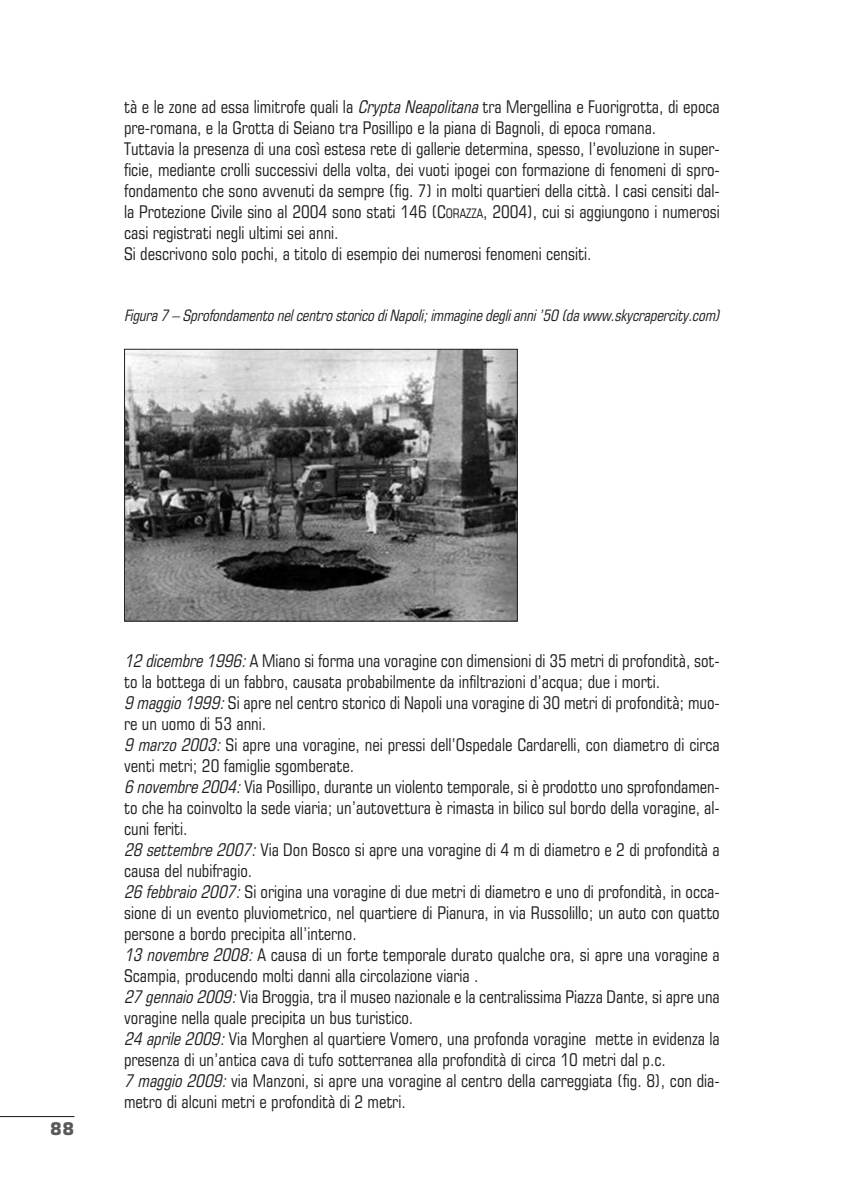
<style>
.page{position:relative;width:844px;height:1191px;background:#fff}
.page>*{position:absolute;margin:0;border:0;box-sizing:border-box;transform-origin:0 0}
.t1{font:condensed 17.5px/21px "Square 721 BT";color:#231f20}
.t2{font:700 17.5px "Square 721 BT";color:#58595b}
.t3{font:italic condensed 15.75px "Square 721 BT";color:#231f20}
.s1{font-style:italic}
.s2{font-size:13.12px}
</style>
<div class="page">
<hr style="left:0;top:1116px;width:74px;height:1px;background:#231f20">
<img style="left:126px;top:351px;width:389px;height:268px">
<div style="left:124px;top:349px;width:393px;height:272px;border:1px solid #231f20"></div>
<p class="t1" style="left:124px;top:97px;width:597px">tà e le zone ad essa limitrofe quali la <span class="s1">Crypta Neapolitana</span>tra Mergellina e Fuorigrotta, di epoca pre-romana, e la Grotta di Seiano tra Posillipo e la piana di Bagnoli, di epoca romana.<br>Tuttavia la presenza di una così estesa rete di gallerie determina, spesso, l’evoluzione in super&shy;ficie, mediante crolli successivi della volta, dei vuoti ipogei con formazione di fenomeni di spro&shy;fondamento che sono avvenuti da sempre (fig. 7) in molti quartieri della città. I casi censiti dal&shy;la Protezione Civile sino al 2004 sono stati 146 (C<span class="s2">ORAZZA</span>, 2004), cui si aggiungono i numerosi casi registrati negli ultimi sei anni.<br>Si descrivono solo pochi, a titolo di esempio dei numerosi fenomeni censiti.</p>
<p class="t3" style="left:124px;top:309px;width:600px">Figura 7 – Sprofondamento nelcentro storico diNapoli;immagine deglianni’50 (da www.skycrapercity.com)</p>
<p class="t2" style="left:50px;top:1122px;width:26px">88</p>
<p class="t1" style="left:124px;top:651px;width:597px"><span class="s1">12 dicembre 1996:</span>A Miano si forma una voragine con dimensioni di 35 metri di profondità, sot&shy;to la bottega di un fabbro, causata probabilmente da infiltrazioni d’acqua; due i morti.<br><span class="s1">9 maggio 1999:</span>Si apre nel centro storico di Napoli una voragine di 30 metri di profondità; muo&shy;re un uomo di 53 anni.<br><span class="s1">9 marzo 2003:</span>Si apre una voragine, nei pressi dell’Ospedale Cardarelli, con diametro di circa venti metri; 20 famiglie sgomberate.<br><span class="s1">6 novembre 2004:</span>Via Posillipo, durante un violento temporale, si è prodotto uno sprofondamen&shy;to che ha coinvolto la sede viaria; un’autovettura è rimasta in bilico sul bordo della voragine, al&shy;cuni feriti.<br><span class="s1">28 settembre 2007:</span>Via Don Bosco si apre una voragine di 4 m di diametro e 2 di profondità a causa del nubifragio.<br><span class="s1">26 febbraio 2007:</span>Si origina una voragine di due metri di diametro e uno di profondità, in occa&shy;sione di un evento pluviometrico, nel quartiere di Pianura, in via Russolillo; un auto con quatto persone a bordo precipita all’interno.<br><span class="s1">13 novembre 2008:</span> A causa di un forte temporale durato qualche ora, si apre una voragine a Scampia, producendo molti danni alla circolazione viaria .<br><span class="s1">27 gennaio 2009:</span>Via Broggia, tra il museo nazionale e la centralissima Piazza Dante, si apre una voragine nella quale precipita un bus turistico.<br><span class="s1">24 aprile 2009:</span>Via Morghen al quartiere Vomero, una profonda voragine mette in evidenza la presenza di un’antica cava di tufo sotterranea alla profondità di circa 10 metri dal p.c.<br><span class="s1">7 maggio 2009:</span>via Manzoni, si apre una voragine al centro della carreggiata (fig. 8), con dia&shy;metro di alcuni metri e profondità di 2 metri.</p>
</div>
